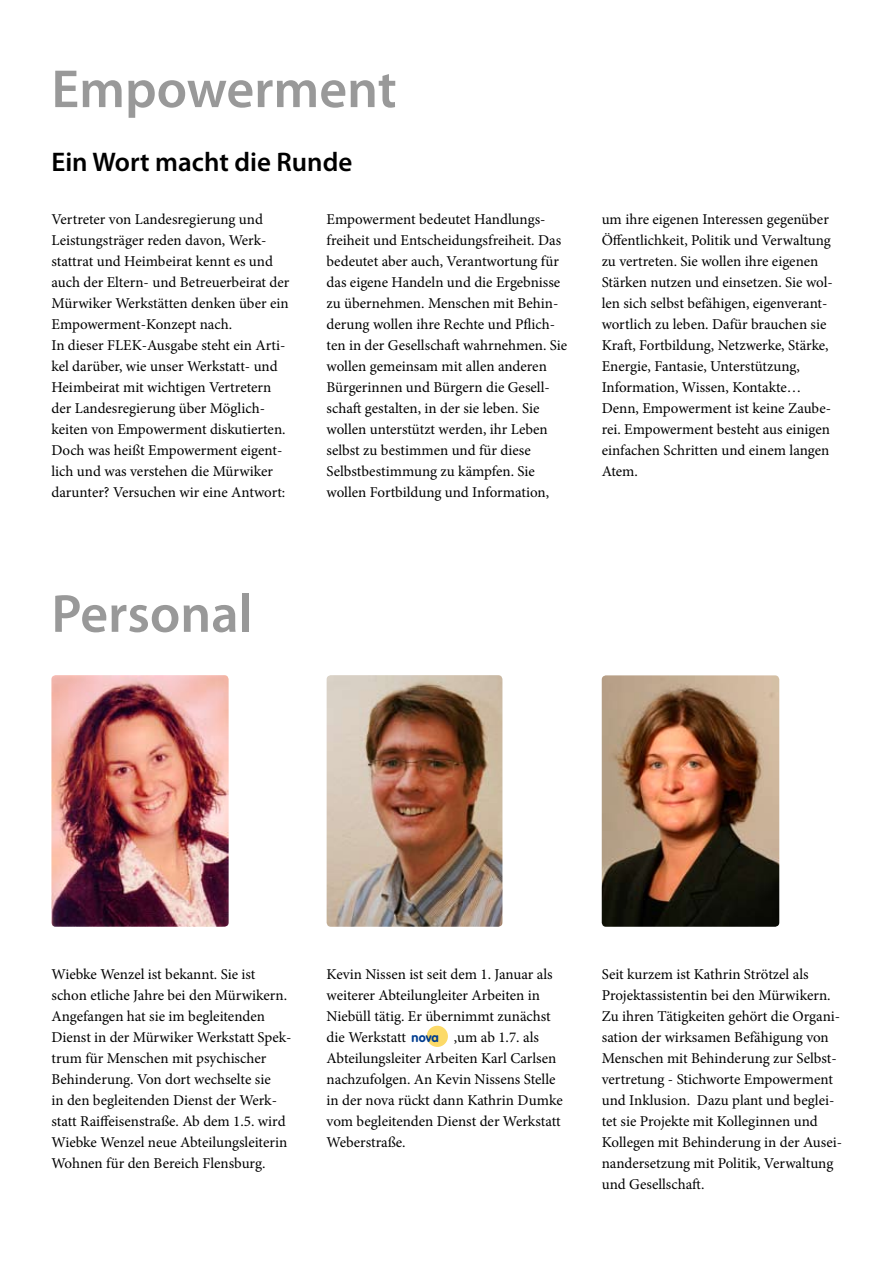
<style>
.page{position:relative;width:893px;height:1263px;background:#fff}
.page>*{position:absolute;margin:0;border:0;box-sizing:border-box;transform-origin:0 0}
.t1{font:600 54px "Myriad Pro";color:#999}
.t2{font:600 27px "Myriad Pro";color:#000}
.t3{font:15px/21px "Minion Pro";color:#000}
.t4{font:700 12.75px "VAG Rounded LT";color:#003d8f}
</style>
<div class="page">
<img style="left:602px;top:675px;width:177px;height:252px">
<div style="left:427px;top:1026px;width:21px;height:21px;background:#fcda68;border-radius:50%"></div>
<img style="left:51px;top:675px;width:178px;height:252px">
<img style="left:327px;top:675px;width:175px;height:252px">
<h1 class="t1" style="left:51px;top:55px;width:347px">Empowerment</h1>
<h2 class="t2" style="left:51px;top:144px;width:302px">Ein Wort macht die Runde</h2>
<p class="t3" style="left:52px;top:209px;width:239px">Vertreter von Landesregierung und Leistungsträger reden davon, Werk&shy;stattrat und Heimbeirat kennt es und auch der Eltern- und Betreuerbeirat der Mürwiker Werkstätten denken über ein Empowerment-Konzept nach.<br>In dieser FLEK-Ausgabe steht ein Arti&shy;kel darüber, wie unser Werkstatt- und Heimbeirat mit wichtigen Vertretern der Landesregierung über Möglich&shy;keiten von Empowerment diskutierten.<br>Doch was heißt Empowerment eigent&shy;lich und was verstehen die Mürwiker darunter? Versuchen wir eine Antwort:</p>
<h1 class="t1" style="left:51px;top:579px;width:203px">Personal</h1>
<p class="t3" style="left:327px;top:209px;width:242px">Empowerment bedeutet Handlungs&shy;freiheit und Entscheidungsfreiheit. Das bedeutet aber auch, Verantwortung für das eigene Handeln und die Ergebnisse zu übernehmen. Menschen mit Behin&shy;derung wollen ihre Rechte und Pflich&shy;ten in der Gesellschaft wahrnehmen. Sie wollen gemeinsam mit allen anderen Bürgerinnen und Bürgern die Gesell&shy;schaft gestalten, in der sie leben. Sie wollen unterstützt werden, ihr Leben selbst zu bestimmen und für diese Selbstbestimmung zu kämpfen. Sie wollen Fortbildung und Information,</p>
<p class="t3" style="left:602px;top:209px;width:233px">um ihre eigenen Interessen gegenüber Öffentlichkeit, Politik und Verwaltung zu vertreten. Sie wollen ihre eigenen Stärken nutzen und einsetzen. Sie wol&shy;len sich selbst befähigen, eigenverant&shy;wortlich zu leben. Dafür brauchen sie Kraft, Fortbildung, Netzwerke, Stärke, Energie, Fantasie, Unterstützung, Information, Wissen, Kontakte… Denn, Empowerment ist keine Zaube&shy;rei. Empowerment besteht aus einigen einfachen Schritten und einem langen Atem.</p>
<p class="t3" style="left:51px;top:963px;width:242px">Wiebke Wenzel ist bekannt. Sie ist schon etliche Jahre bei den Mürwikern.<br>Angefangen hat sie im begleitenden Dienst in der Mürwiker Werkstatt Spek&shy;trum für Menschen mit psychischer Behinderung. Von dort wechselte sie<br>in den begleitenden Dienst der Werk&shy;statt Raiffeisenstraße. Ab dem 1.5. wird Wiebke Wenzel neue Abteilungsleiterin Wohnen für den Bereich Flensburg.</p>
<p class="t3" style="left:327px;top:963px;width:228px">Kevin Nissen ist seit dem 1. Januar als weiterer Abteilungleiter Arbeiten in<br>Niebüll tätig. Er übernimmt zunächst die Werkstatt</p>
<p class="t3" style="left:327px;top:1026px;width:238px;text-indent:127px">,um ab 1.7. als<br>Abteilungsleiter Arbeiten Karl Carlsen nachzufolgen. An Kevin Nissens Stelle in der nova rückt dann Kathrin Dumke vom begleitenden Dienst der Werkstatt<br>Weberstraße.</p>
<p class="t4" style="left:412px;top:1030px;width:29px">nova</p>
<p class="t3" style="left:602px;top:963px;width:242px">Seit kurzem ist Kathrin Strötzel als Projektassistentin bei den Mürwikern.<br>Zu ihren Tätigkeiten gehört die Organi&shy;sation der wirksamen Befähigung von Menschen mit Behinderung zur Selbst&shy;vertretung - Stichworte Empowerment und Inklusion. Dazu plant und beglei&shy;tet sie Projekte mit Kolleginnen und Kollegen mit Behinderung in der Ausei&shy;nandersetzung mit Politik, Verwaltung und Gesellschaft.</p>
</div>
